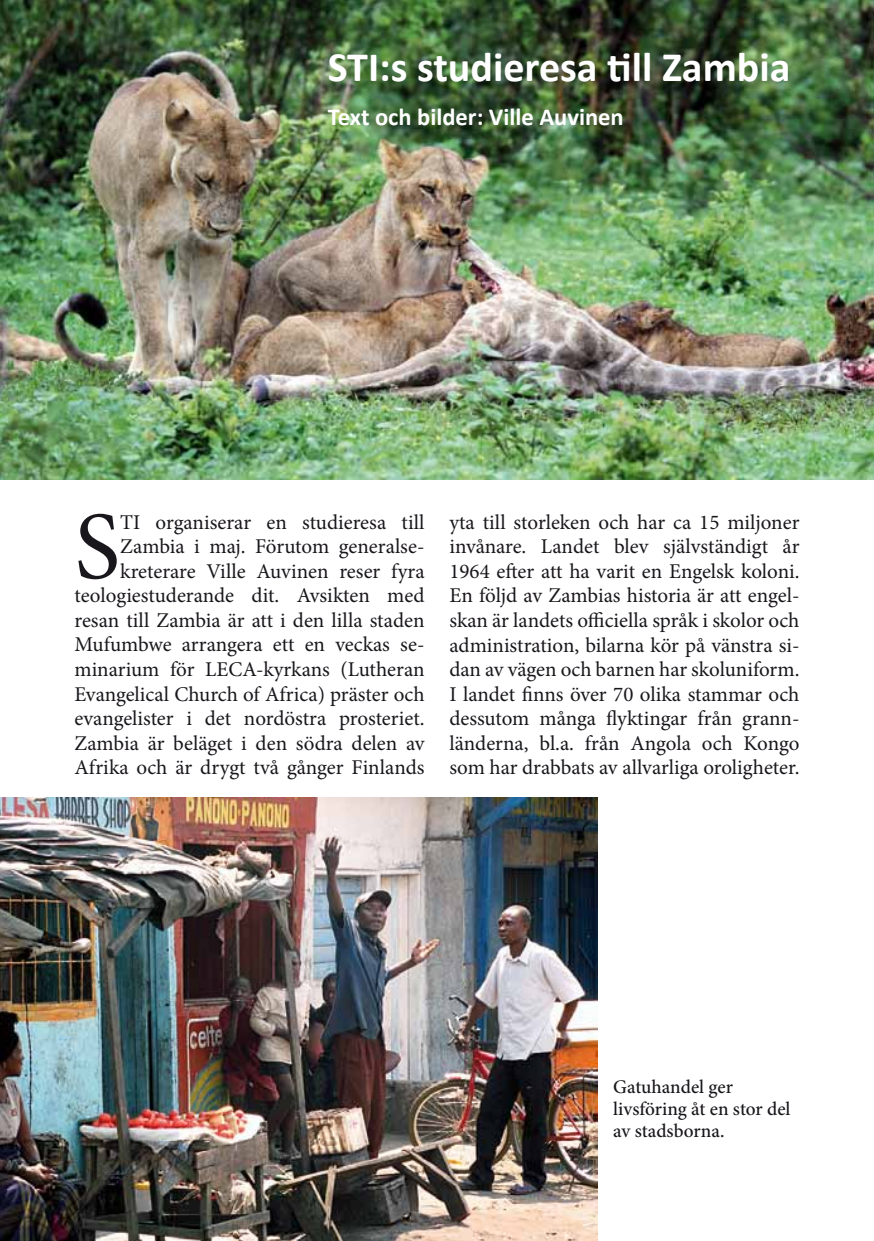
<style>
.page{position:relative;width:874px;height:1241px;background:#fff}
.page>*{position:absolute;margin:0;border:0;box-sizing:border-box;transform-origin:0 0}
.t1{font:96.42px "Minion Pro";color:#1a171c}
.t2{font:700 42px "Calibri";color:#fff}
.t3{font:700 24.5px "Calibri";color:#fff}
.t4{font:21px/24.5px "Minion Pro";color:#1a171c;text-align:right}
.t5{font:500 19.25px/22.1px "Minion Pro";letter-spacing:-.005em;color:#1a171c}
</style>
<div class="page">
<img style="left:0;top:797px;width:597px;height:443px">
<img style="left:0;top:0;width:873px;height:480px">
<h2 class="t2" style="left:327px;top:40px;width:464px">STI:s studieresa till Zambia</h2>
<p class="t3" style="left:327px;top:101px;width:297px">Text och bilder: Ville Auvinen</p>
<h1 class="t1" style="left:74px;top:482px;width:47px">S</h1>
<p class="t4" style="left:74px;top:510px;width:351px">TI organiserar en studieresa till Zambia i maj. Förutom generalse&shy;kreterare Ville Auvinen reser fyra teologiestuderande dit. Avsikten med resan till Zambia är att i den lilla staden Mufumbwe arrangera ett en veckas se&shy;minarium för LECA-kyrkans (Lutheran Evangelical Church of Africa) präster och evangelister i det nordöstra prosteriet.<br>Zambia är beläget i den södra delen av Afrika och är drygt två gånger Finlands</p>
<p class="t4" style="left:449px;top:510px;width:351px;text-align:justify">yta till storleken och har ca 15 miljoner invånare. Landet blev självständigt år 1964 efter att ha varit en Engelsk koloni.<br>En följd av Zambias historia är att engel&shy;skan är landets officiella språk i skolor och administration, bilarna kör på vänstra si&shy;dan av vägen och barnen har skoluniform.<br>I landet finns över 70 olika stammar och dessutom många flyktingar från grann&shy;länderna, bl.a. från Angola och Kongo som har drabbats av allvarliga oroligheter.</p>
<p class="t5" style="left:613px;top:1075px;width:179px">Gatuhandel ger livsföring åt en stor del av stadsborna.</p>
</div>
